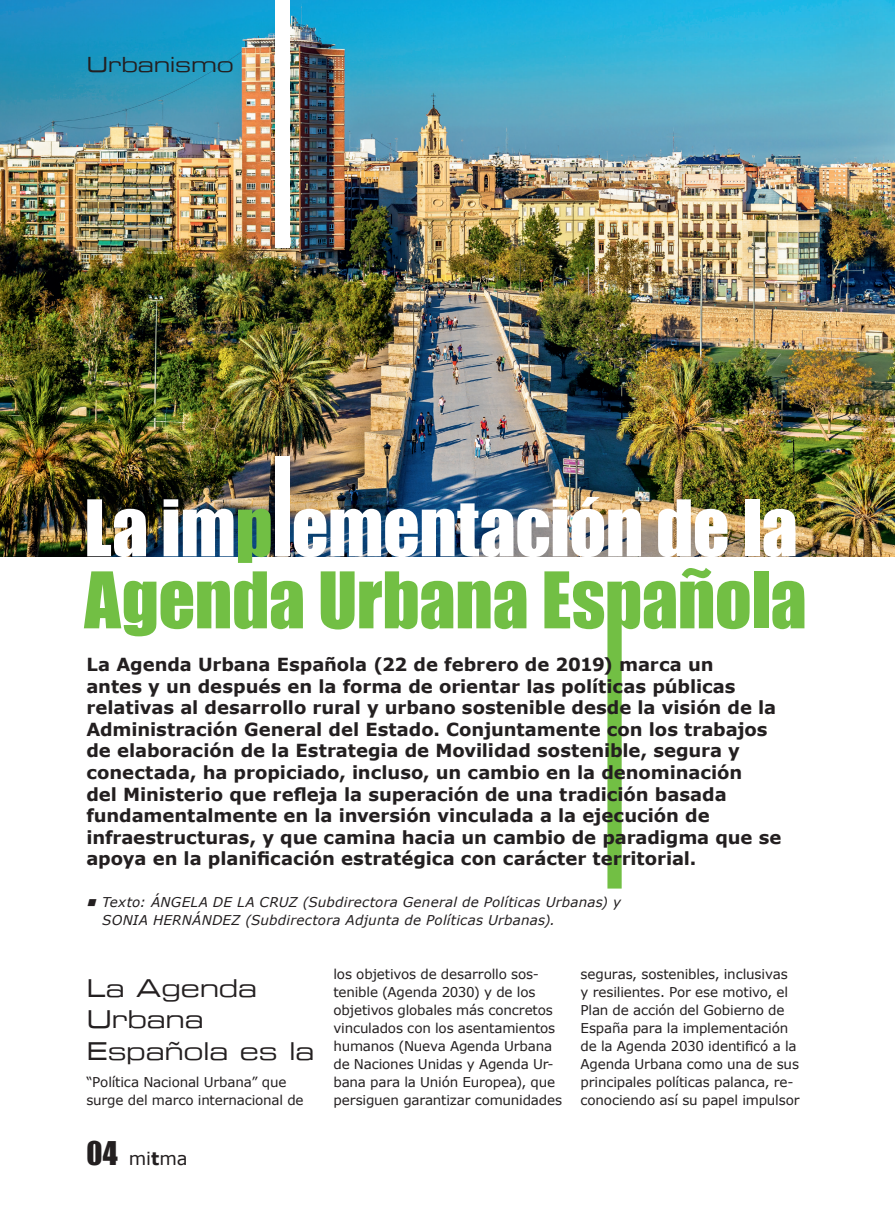
<style>
.page{position:relative;width:896px;height:1215px;background:#fff}
.page>*{position:absolute;margin:0;border:0;box-sizing:border-box;transform-origin:0 0}
.t1{font:72px/72px "Impact";letter-spacing:-.005em;color:#72bf44}
.t2{font:24.75px/31.5px "Eurostile Extended";letter-spacing:-.01em;color:#231f20}
.t3{font:21px "Eurostile Extended";letter-spacing:-.015em;color:#231f20}
.t4{font:700 18px/21.6px "Verdana";letter-spacing:-.005em;color:#231f20}
.t5{font:18px "Verdana";color:#231f20}
.t6{font:13.5px/18px "Verdana";letter-spacing:-.015em;color:#231f20}
.t7{font:italic 13.5px/18px "Verdana";letter-spacing:.015em;color:#231f20}
.s1{color:#fff}
.s2{color:#71bf44}
.s3{font-family:"Impact";font-size:30px}
.s4{font-weight:700}
</style>
<div class="page">
<img style="left:0;top:0;width:894px;height:556px">
<svg style="left:607px;top:580px;width:33px;height:308px"></svg>
<div style="left:275px;top:456px;width:14px;height:100px;background:#fff"></div>
<div style="left:275px;top:0;width:14px;height:248px;background:#fff"></div>
<p class="t3" style="left:86px;top:50px;width:149px">Urbanismo</p>
<h1 class="t1" style="left:84px;top:490px;width:724px"><span class="s1">La im</span><span class="s2">p</span> <span class="s1">ementación de la<br></span>Agenda Urbana Es añola</h1>
<p class="t4" style="left:86px;top:653px;width:696px">La Agenda Urbana Española (22 de febrero de 2019) marca un<br>antes y un después en la forma de orientar las políticas públicas relativas al desarrollo rural y urbano sostenible desde la visión de la Administración General del Estado. Conjuntamente con los trabajos de elaboración de la Estrategia de Movilidad sostenible, segura y conectada, ha propiciado, incluso, un cambio en la denominación<br>del Ministerio que refleja la superación de una tradición basada fundamentalmente en la inversión vinculada a la ejecución de infraestructuras, y que camina hacia un cambio de paradigma que se apoya en la planificación estratégica con carácter territorial.</p>
<p class="t7" style="left:102px;top:892px;width:520px;text-indent:-16px">■ Texto: ÁNGELA DE LA CRUZ (Subdirectora General de Políticas Urbanas) y<br>SONIA HERNÁNDEZ (Subdirectora Adjunta de Políticas Urbanas).</p>
<h2 class="t2" style="left:86px;top:971px;width:229px">La Agenda<br>Urbana<br>Española es la</h2>
<p class="t6" style="left:86px;top:1072px;width:219px">“Política Nacional Urbana” que surge del marco internacional de</p>
<p class="t5" style="left:86px;top:1146px;width:103px"><span class="s3">04</span> mi<span class="s4">t</span>ma</p>
<p class="t6" style="left:333px;top:964px;width:230px">los objetivos de desarrollo sos&shy;tenible (Agenda 2030) y de los objetivos globales más concretos vinculados con los asentamientos humanos (Nueva Agenda Urbana de Naciones Unidas y Agenda Ur&shy;bana para la Unión Europea), que persiguen garantizar comunidades</p>
<p class="t6" style="left:580px;top:964px;width:220px">seguras, sostenibles, inclusivas<br>y resilientes. Por ese motivo, el<br>Plan de acción del Gobierno de<br>España para la implementación de la Agenda 2030 identificó a la<br>Agenda Urbana como una de sus principales políticas palanca, re&shy;conociendo así su papel impulsor</p>
</div>
